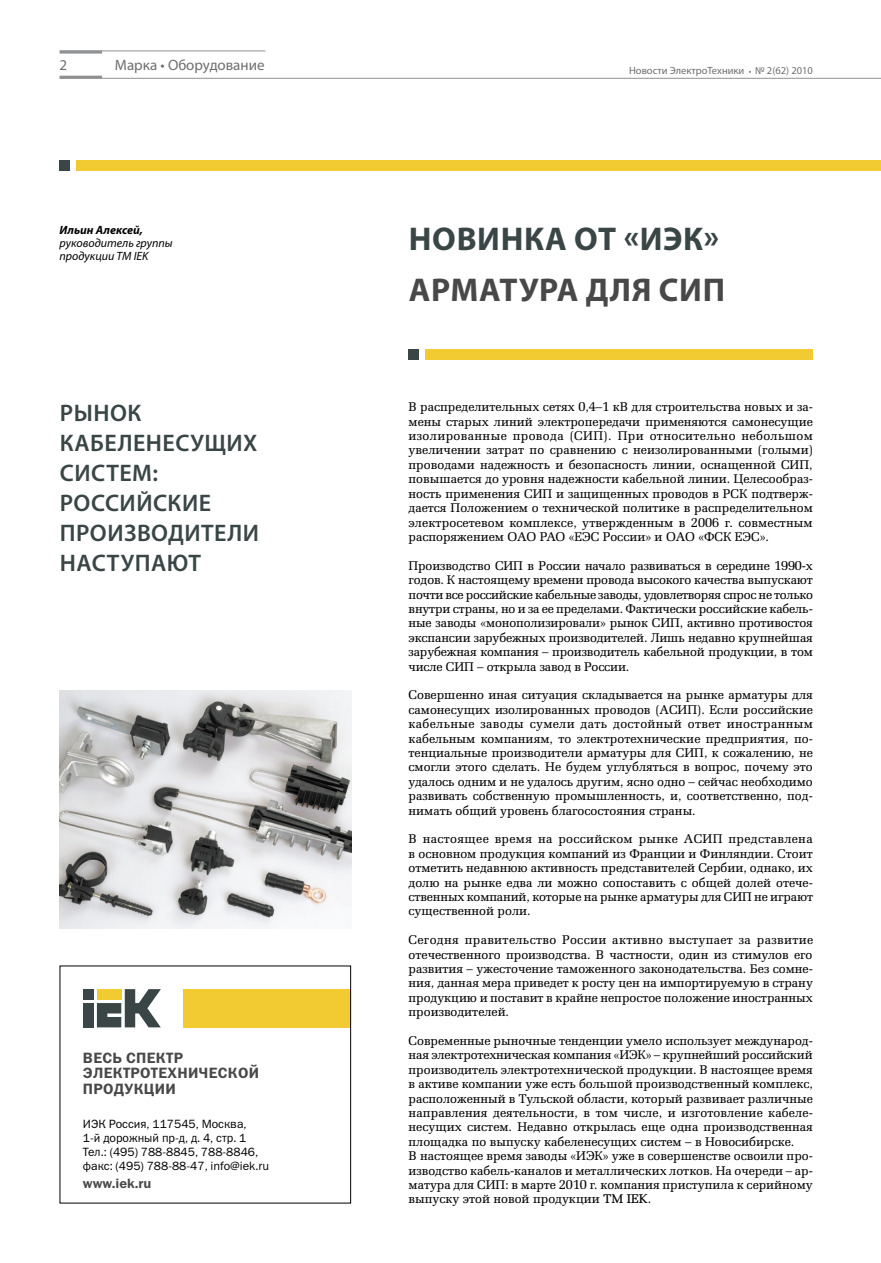
<style>
.page{position:relative;width:881px;height:1263px;background:#fff}
.page>*{position:absolute;margin:0;border:0;box-sizing:border-box;transform-origin:0 0}
.head_light{font:700 33px "Myriad Pro";letter-spacing:.02em;color:#484848}
.head{font:700 33px "Myriad Pro";letter-spacing:.02em;color:#3a4646}
.head-2{font:600 24px/30px "Myriad Pro";letter-spacing:.02em;color:#3a4646}
.t1{font:15px/15.8px "Franklin Gothic Demi C";letter-spacing:.02em;color:#484848}
.t2{font:15px "Myriad Pro";color:#6d6e6f}
.t3{font:13.5px "Franklin Gothic Demi C";color:#484848}
.body_text{font:12.75px/14.4px "Zapf Elliptical 711 CB Tnew 1";color:#000;text-align:justify}
.t4{font:12px/13.5px "Franklin Gothic Book C";color:#000}
.autor{font:italic 12px/12.8px "Myriad Pro";color:#000}
.t5{font:10.5px "Myriad Pro";color:#6d6e6f}
.s1{font-weight:700}
</style>
<div class="page">
<hr style="left:60px;top:51px;width:42px;height:3px;background:#8f9192">
<hr style="left:60px;top:76px;width:42px;height:3px;background:#8f9192">
<hr style="left:60px;top:78px;width:820px;height:1px;background:#8f9192">
<hr style="left:60px;top:51px;width:205px;height:1px;background:#8f9192">
<div style="left:60px;top:160px;width:10px;height:11px;background:#3a4646"></div>
<div style="left:76px;top:160px;width:804px;height:11px;background:#f1cb31"></div>
<div style="left:408px;top:349px;width:11px;height:10px;background:#3a4646"></div>
<div style="left:425px;top:349px;width:387px;height:10px;background:#f1cb31"></div>
<div style="left:83px;top:989px;width:10px;height:10px;background:#3a4646"></div>
<div style="left:83px;top:1003px;width:10px;height:24px;background:#3a4646"></div>
<svg style="left:97px;top:989px;width:64px;height:38px"></svg>
<div style="left:183px;top:989px;width:167px;height:38px;background:#f1cb31"></div>
<img style="left:60px;top:691px;width:291px;height:237px">
<p class="t2" style="left:60px;top:56px;width:9px">2</p>
<p class="t2" style="left:115px;top:56px;width:151px">Марка • Оборудование</p>
<p class="t5" style="left:628px;top:64px;width:185px">Новости ЭлектроТехники № 2(62) 2010</p>
<p class="autor" style="left:60px;top:224px;width:115px"><span class="s1">Ильин Алексей, </span>руководитель группы продукции ТМ IEK</p>
<p class="head-2" style="left:60px;top:397px;width:199px">Рынок кабеленесущих систем:</p>
<p class="head-2" style="left:60px;top:487px;width:201px">российские производители наступают</p>
<p class="t1" style="left:83px;top:1049px;width:177px">Весь спектр электротехнической продукции</p>
<p class="t4" style="left:83px;top:1117px;width:165px">ИЭК Россия, 117545, Москва,<br>1-й дорожный пр-д, д. 4, стр. 1</p>
<p class="t4" style="left:83px;top:1145px;width:188px">Тел.: (495) 788-8845, 788-8846, факс: (495) 788-88-47, info@iek.ru</p>
<p class="t3" style="left:83px;top:1176px;width:70px">www.iek.ru</p>
<p class="head" style="left:409px;top:217px;width:312px">Новин ка от «ИЭК»</p>
<p class="head_light" style="left:409px;top:268px;width:317px">Арматура для СИП</p>
<p class="body_text" style="left:408px;top:400px;width:406px">В распределительных сетях 0,4–1 кВ для строительства новых и за&shy;мены старых линий электропередачи применяются самонесущие изолированные провода (СИП). При относительно небольшом увеличении затрат по сравнению с неизолированными (голыми) проводами надежность и безопасность линии, оснащенной СИП, повышается до уровня надежности кабельной линии. Целесообраз&shy;ность применения СИП и защищенных проводов в РСК подтверж&shy;дается Положением о технической политике в распределительном электросетевом комплексе, утвержденным в 2006 г. совместным распоряжением ОАО РАО «ЕЭС России» и ОАО «ФСК ЕЭС».</p>
<p class="body_text" style="left:408px;top:558px;width:406px">Производство СИП в России начало развиваться в середине 1990-х годов. К настоящему времени провода высокого качества выпускают почти все российские кабельные заводы, удовлетворяя спрос не только внутри страны, но и за ее пределами. Фактически российские кабель&shy;ные заводы «монополизировали» рынок СИП, активно противостоя экспансии зарубежных производителей. Лишь недавно крупнейшая зарубежная компания – производитель кабельной продукции, в том числе СИП – открыла завод в России.</p>
<p class="body_text" style="left:408px;top:688px;width:405px">Совершенно иная ситуация складывается на рынке арматуры для самонесущих изолированных проводов (АСИП). Если российские кабельные заводы сумели дать достойный ответ иностранным кабельным компаниям, то электротехнические предприятия, по&shy;тенциальные производители арматуры для СИП, к сожалению, не смогли этого сделать. Не будем углубляться в вопрос, почему это удалось одним и не удалось другим, ясно одно – сейчас необходимо развивать собственную промышленность, и, соответственно, под&shy;нимать общий уровень благосостояния страны.</p>
<p class="body_text" style="left:408px;top:832px;width:406px">В настоящее время на российском рынке АСИП представлена в основном продукция компаний из Франции и Финляндии. Стоит отметить недавнюю активность представителей Сербии, однако, их долю на рынке едва ли можно сопоставить с общей долей отече&shy;ственных компаний, которые на рынке арматуры для СИП не играют существенной роли.</p>
<p class="body_text" style="left:408px;top:932px;width:406px">Сегодня правительство России активно выступает за развитие отечественного производства. В частности, один из стимулов его развития – ужесточение таможенного законодательства. Без сомне&shy;ния, данная мера приведет к росту цен на импортируемую в страну продукцию и поставит в крайне непростое положение иностранных производителей.</p>
<p class="body_text" style="left:408px;top:1033px;width:406px">Современные рыночные тенденции умело использует международ&shy;ная электротехническая компания «ИЭК» – крупнейший российский производитель электротехнической продукции. В настоящее время в активе компании уже есть большой производственный комплекс, расположенный в Тульской области, который развивает различные направления деятельности, в том числе, и изготовление кабеле&shy;несущих систем. Недавно открылась еще одна производственная площадка по выпуску кабеленесущих систем – в Новосибирске.</p>
<p class="body_text" style="left:408px;top:1148px;width:405px">В настоящее время заводы «ИЭК» уже в совершенстве освоили про&shy;изводство кабель-каналов и металлических лотков. На очереди – ар&shy;матура для СИП: в марте 2010 г. компания приступила к серийному выпуску этой новой продукции TM IEK.</p>
</div>
